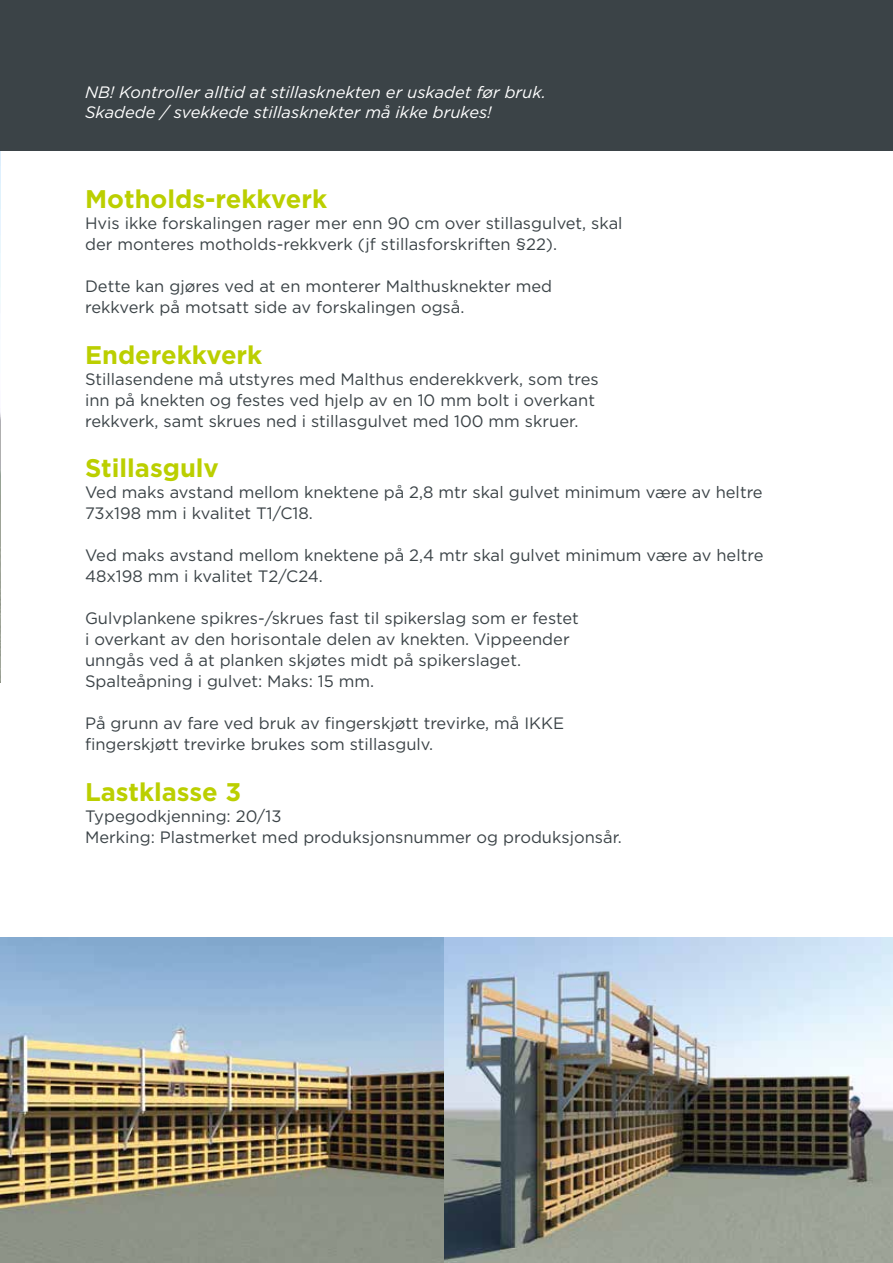
<style>
.page{position:relative;width:893px;height:1263px;background:#fff}
.page>*{position:absolute;margin:0;border:0;box-sizing:border-box;transform-origin:0 0}
.t1{font:700 25.5px "Gotham";color:#bbcf00}
.t2{font:16.5px/21px "Gotham";color:#3b4347}
.t3{font:italic 16.5px/19.8px "Gotham";color:#fff}
</style>
<div class="page">
<img style="left:0;top:150px;width:1px;height:532px">
<img style="left:0;top:937px;width:444px;height:326px">
<img style="left:444px;top:937px;width:449px;height:326px">
<div style="left:0;top:0;width:893px;height:150px;background:#3b4347"></div>
<p class="t3" style="left:85px;top:83px;width:462px">NB! Kontroller alltid at stillasknekten er uskadet før bruk.<br>Skadede / svekkede stillasknekter må ikke brukes!</p>
<h1 class="t1" style="left:85px;top:184px;width:244px">Motholds-rekkverk</h1>
<p class="t2" style="left:85px;top:213px;width:539px">Hvis ikke forskalingen rager mer enn 90 cm over stillasgulvet, skal der monteres motholds-rekkverk (jf stillasforskriften §22).</p>
<p class="t2" style="left:85px;top:276px;width:469px">Dette kan gjøres ved at en monterer Malthusknekter med rekkverk på motsatt side av forskalingen også.</p>
<h1 class="t1" style="left:85px;top:340px;width:179px">Enderekkverk</h1>
<p class="t2" style="left:85px;top:368px;width:515px">Stillasendene må utstyres med Malthus enderekkverk, som tres inn på knekten og festes ved hjelp av en 10 mm bolt i overkant rekkverk, samt skrues ned i stillasgulvet med 100 mm skruer.</p>
<h1 class="t1" style="left:85px;top:453px;width:135px">Stillasgulv</h1>
<p class="t2" style="left:85px;top:482px;width:679px">Ved maks avstand mellom knektene på 2,8 mtr skal gulvet minimum være av heltre<br>73x198 mm i kvalitet T1/C18.</p>
<p class="t2" style="left:85px;top:545px;width:680px">Ved maks avstand mellom knektene på 2,4 mtr skal gulvet minimum være av heltre<br>48x198 mm i kvalitet T2/C24.</p>
<p class="t2" style="left:85px;top:608px;width:495px">Gulvplankene spikres-/skrues fast til spikerslag som er festet i overkant av den horisontale delen av knekten. Vippeender unngås ved å at planken skjøtes midt på spikerslaget.<br>Spalteåpning i gulvet: Maks: 15 mm.</p>
<p class="t2" style="left:85px;top:713px;width:480px">På grunn av fare ved bruk av fingerskjøtt trevirke, må IKKE fingerskjøtt trevirke brukes som stillasgulv.</p>
<h1 class="t1" style="left:85px;top:777px;width:158px">Lastklasse 3</h1>
<p class="t2" style="left:85px;top:805px;width:538px">Typegodkjenning: 20/13<br>Merking: Plastmerket med produksjonsnummer og produksjonsår.</p>
</div>
